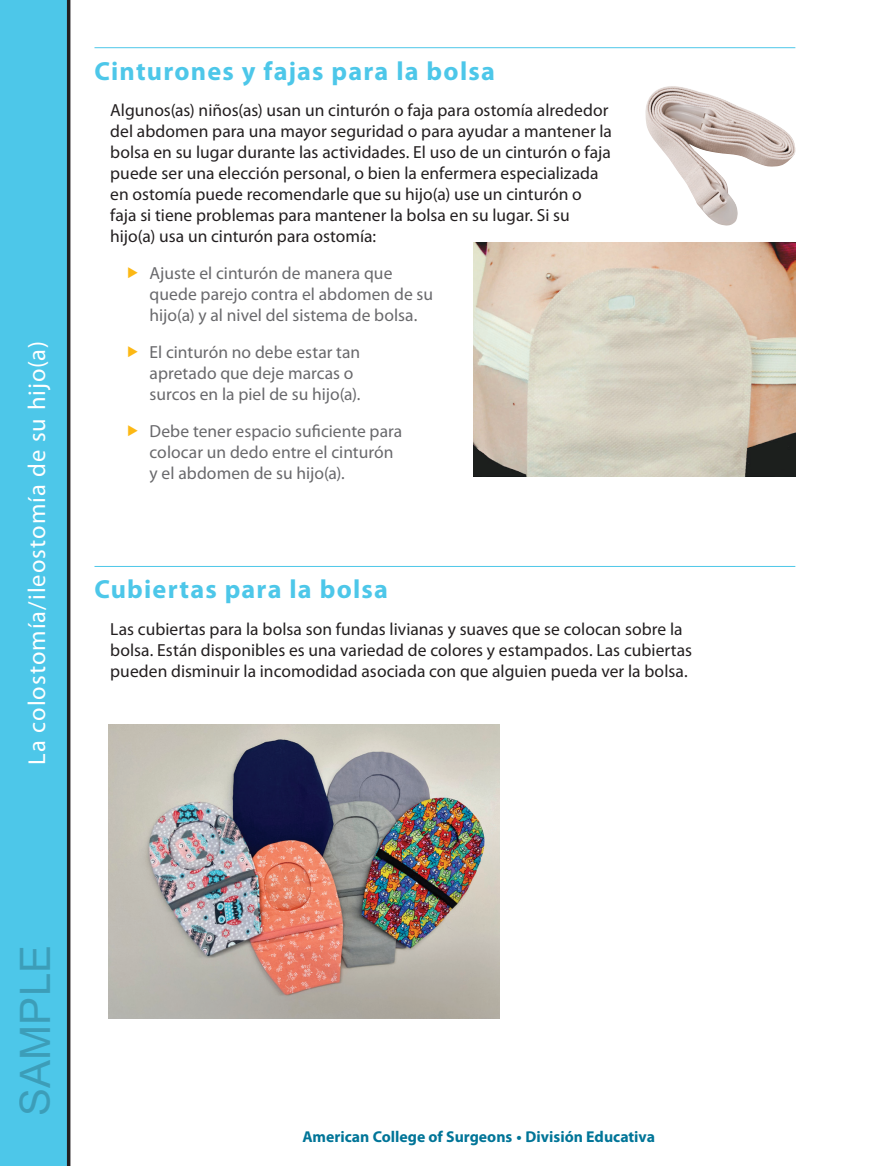
<style>
.page{position:relative;width:882px;height:1166px;background:#fff}
.page>*{position:absolute;margin:0;border:0;box-sizing:border-box;transform-origin:0 0}
.t1{font:42px "Arial";color:rgb(0 0 0/.21)}
.t2{font:700 26.25px "Myriad Pro";letter-spacing:.045em;color:#4dc7e9}
.t3{font:24.5px "Myriad Pro";letter-spacing:.04em;color:#fff}
.t4{font:17.5px/21px "Myriad Pro";color:#231f20}
.t5{font:17.5px/21px "Myriad Pro";letter-spacing:.005em;color:#69696c}
.t6{font:700 15.75px "Myriad Pro";color:#007598}
</style>
<div class="page">
<div style="left:0;top:0;width:70px;height:1166px;background:#4dc7e9"></div>
<hr style="left:94px;top:47px;width:701px;height:1px;background:#4dc7e9">
<hr style="left:94px;top:566px;width:701px;height:1px;background:#4dc7e9">
<img style="left:645px;top:86px;width:151px;height:140px">
<img style="left:474px;top:243px;width:321px;height:233px">
<img style="left:108px;top:725px;width:392px;height:293px">
<h3 class="t3" style="left:22px;top:765px;width:425px;rotate:-90deg">La colostomía/ileostomía de su hijo(a)</h3>
<h2 class="t2" style="left:94px;top:54px;width:402px">Cinturones y fajas para la bolsa</h2>
<p class="t4" style="left:110px;top:100px;width:503px">Algunos(as) niños(as) usan un cinturón o faja para ostomía alrededor del abdomen para una mayor seguridad o para ayudar a mantener la bolsa en su lugar durante las actividades. El uso de un cinturón o faja puede ser una elección personal, o bien la enfermera especializada en ostomía puede recomendarle que su hijo(a) use un cinturón o faja si tiene problemas para mantener la bolsa en su lugar. Si su hijo(a) usa un cinturón para ostomía:</p>
<p class="t5" style="left:150px;top:262px;width:285px">Ajuste el cinturón de manera que quede parejo contra el abdomen de su hijo(a) y al nivel del sistema de bolsa.</p>
<p class="t5" style="left:150px;top:341px;width:212px">El cinturón no debe estar tan apretado que deje marcas o surcos en la piel de su hijo(a).</p>
<p class="t5" style="left:150px;top:420px;width:254px">Debe tener espacio suficiente para colocar un dedo entre el cinturón y el abdomen de su hijo(a).</p>
<h2 class="t2" style="left:94px;top:572px;width:295px">Cubiertas para la bolsa</h2>
<p class="t4" style="left:110px;top:618px;width:583px">Las cubiertas para la bolsa son fundas livianas y suaves que se colocan sobre la bolsa. Están disponibles es una variedad de colores y estampados. Las cubiertas pueden disminuir la incomodidad asociada con que alguien pueda ver la bolsa.</p>
<h1 class="t1" style="left:6px;top:1115px;width:172px;rotate:-90deg">SAMPLE</h1>
<p class="t6" style="left:302px;top:1126px;width:354px">American College of Surgeons • División Educativa</p>
</div>
